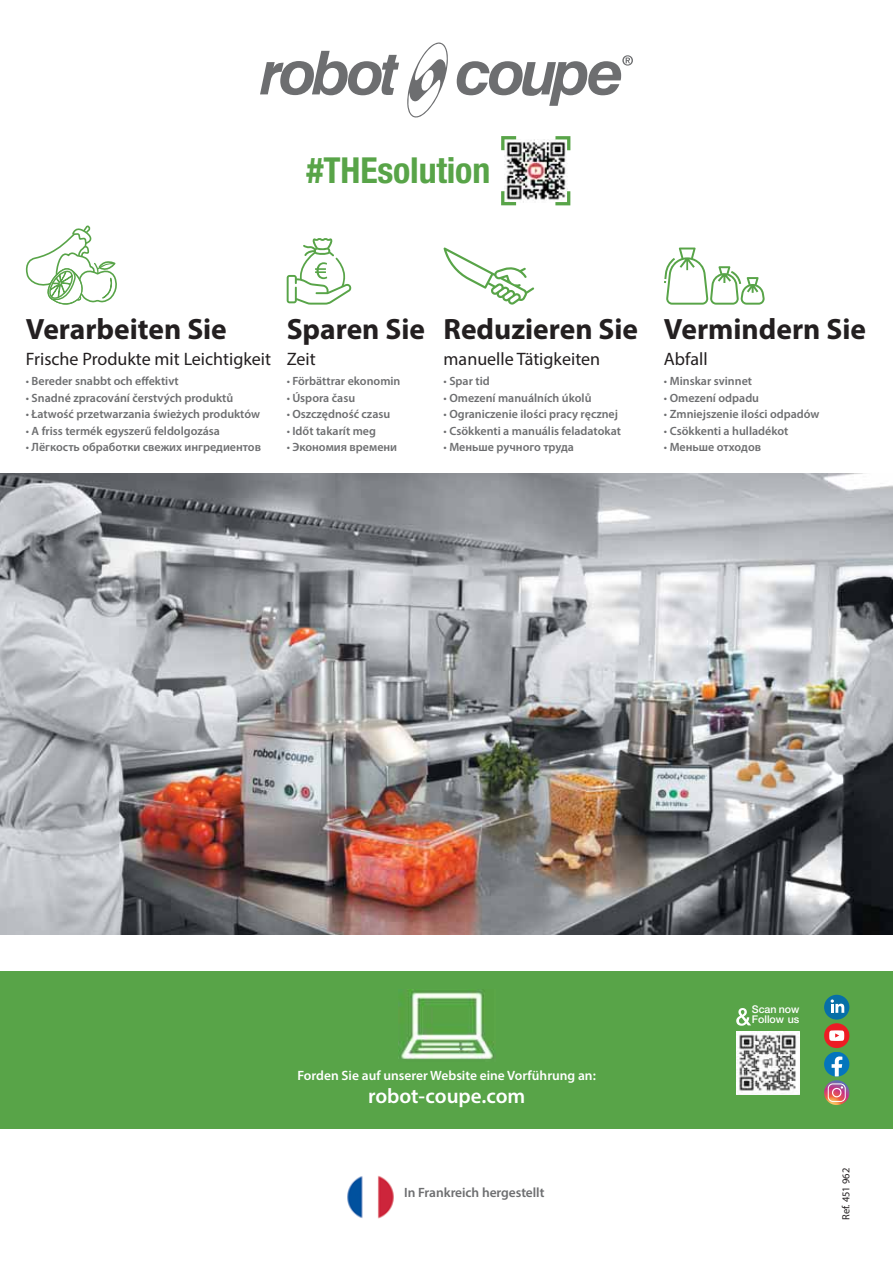
<style>
.page{position:relative;width:893px;height:1263px;background:#fff}
.page>*{position:absolute;margin:0;border:0;box-sizing:border-box;transform-origin:0 0}
.t1{font:700 condensed 35.85px "Helvetica Neue LT Com";letter-spacing:-.005em;color:#58a448}
.t2{font:700 29.4px "Myriad Pro";color:#231f20}
.t3{font:600 21px "Myriad Pro";color:#fff}
.t4{font:18px "Myriad Pro";color:#231f20}
.t5{font:600 13.5px "Myriad Pro";color:#fff}
.t6{font:600 13.5px "Myriad Pro";letter-spacing:-.005em;color:#6d6e70}
.t7{font:600 12px "Myriad Pro";color:#6d6e70}
.t8{font:500 10.65px/9.4px "Helvetica Neue LT Std";color:#fff}
.t9{font:10.5px "Myriad Pro";letter-spacing:-.005em;color:#231f20}
.s1{font-weight:400;font-stretch:semi-condensed}
</style>
<div class="page">
<div style="left:0;top:971px;width:893px;height:157px;background:#58a448"></div>
<img style="left:0;top:474px;width:893px;height:461px">
<img style="left:345px;top:1172px;width:49px;height:49px;border-radius:24px">
<svg style="left:287px;top:238px;width:65px;height:67px"></svg>
<svg style="left:444px;top:247px;width:90px;height:58px"></svg>
<svg style="left:664px;top:248px;width:101px;height:57px"></svg>
<svg style="left:25px;top:225px;width:92px;height:80px"></svg>
<div style="left:824px;top:995px;width:25px;height:24px;background:#076fa7;border-radius:50%"></div>
<svg style="left:831px;top:999px;width:13px;height:14px"></svg>
<svg style="left:824px;top:1080px;width:25px;height:25px"></svg>
<div style="left:828px;top:1083px;width:18px;height:19px;border:1px solid #fff;border-radius:5px"></div>
<div style="left:832px;top:1088px;width:9px;height:9px;border:1px solid #fff;border-radius:50%"></div>
<div style="left:824px;top:1052px;width:25px;height:24px;background:#0475bc;border-radius:50%"></div>
<svg style="left:832px;top:1056px;width:10px;height:20px"></svg>
<div style="left:824px;top:1023px;width:25px;height:25px;background:#ed1c24;border-radius:50%"></div>
<svg style="left:829px;top:1030px;width:15px;height:11px"></svg>
<svg style="left:736px;top:1008px;width:15px;height:18px"></svg>
<img style="left:736px;top:1031px;width:63px;height:63px">
<svg style="left:260px;top:51px;width:139px;height:44px"></svg>
<svg style="left:407px;top:42px;width:41px;height:76px"></svg>
<svg style="left:457px;top:55px;width:176px;height:51px"></svg>
<img style="left:399px;top:989px;width:96px;height:71px">
<img style="left:504px;top:139px;width:62px;height:63px">
<svg style="left:501px;top:136px;width:15px;height:14px"></svg>
<svg style="left:555px;top:136px;width:15px;height:14px"></svg>
<svg style="left:501px;top:191px;width:15px;height:14px"></svg>
<svg style="left:555px;top:191px;width:15px;height:14px"></svg>
<h1 class="t1" style="left:307px;top:150px;width:185px">#THEsolution</h1>
<h2 class="t2" style="left:26px;top:318px;width:202px">Verarbeiten Sie</h2>
<h3 class="t4" style="left:26px;top:352px;width:247px">Frische Produkte mit Leichtigkeit</h3>
<p class="t7" style="left:26px;top:377px;width:154px"><span class="s1">•</span> Bereder snabbt och effektivt</p>
<p class="t7" style="left:26px;top:393px;width:209px"><span class="s1">•</span> Snadné zpracování čerstvých produktů</p>
<p class="t7" style="left:26px;top:410px;width:236px"><span class="s1">•</span> Łatwość przetwarzania świeżych produktów</p>
<p class="t7" style="left:26px;top:426px;width:196px"><span class="s1">•</span> A friss termék egyszerű feldolgozása</p>
<p class="t7" style="left:26px;top:443px;width:237px"><span class="s1">•</span> Лёгкость обработки свежих ингредиентов</p>
<h2 class="t2" style="left:287px;top:318px;width:140px">Sparen Sie</h2>
<h3 class="t4" style="left:287px;top:352px;width:30px">Zeit</h3>
<p class="t7" style="left:287px;top:377px;width:115px"><span class="s1">•</span> Förbättrar ekonomin</p>
<p class="t7" style="left:287px;top:393px;width:70px"><span class="s1">•</span> Úspora času</p>
<p class="t7" style="left:287px;top:410px;width:105px"><span class="s1">•</span> Oszczędność czasu</p>
<p class="t7" style="left:287px;top:426px;width:91px"><span class="s1">•</span> Időt takarít meg</p>
<p class="t7" style="left:287px;top:443px;width:112px"><span class="s1">•</span> Экономия времени</p>
<h2 class="t2" style="left:444px;top:318px;width:196px">Reduzieren Sie</h2>
<h3 class="t4" style="left:444px;top:352px;width:158px">manuelle Tätigkeiten</h3>
<p class="t7" style="left:444px;top:377px;width:48px"><span class="s1">•</span> Spar tid</p>
<p class="t7" style="left:444px;top:393px;width:149px"><span class="s1">•</span> Omezení manuálních úkolů</p>
<p class="t7" style="left:444px;top:410px;width:176px"><span class="s1">•</span> Ograniczenie ilości pracy ręcznej</p>
<p class="t7" style="left:444px;top:426px;width:179px"><span class="s1">•</span> Csökkenti a manuális feladatokat</p>
<p class="t7" style="left:444px;top:443px;width:132px"><span class="s1">•</span> Меньше ручного труда</p>
<h2 class="t2" style="left:664px;top:318px;width:204px">Vermindern Sie</h2>
<h3 class="t4" style="left:664px;top:352px;width:45px">Abfall</h3>
<p class="t7" style="left:664px;top:377px;width:90px"><span class="s1">•</span> Minskar svinnet</p>
<p class="t7" style="left:664px;top:393px;width:97px"><span class="s1">•</span> Omezení odpadu</p>
<p class="t7" style="left:664px;top:410px;width:157px"><span class="s1">•</span> Zmniejszenie ilości odpadów</p>
<p class="t7" style="left:664px;top:426px;width:126px"><span class="s1">•</span> Csökkenti a hulladékot</p>
<p class="t7" style="left:664px;top:443px;width:99px"><span class="s1">•</span> Меньше отходов</p>
<p class="t5" style="left:297px;top:1070px;width:300px">Forden Sie auf unserer Website eine Vorführung an:</p>
<h3 class="t3" style="left:368px;top:1087px;width:159px">robot-coupe.com</h3>
<p class="t6" style="left:404px;top:1187px;width:142px">In Frankreich hergestellt</p>
<p class="t8" style="left:752px;top:1005px;width:49px">Scan now<br>Follow us</p>
<p class="t9" style="left:842px;top:1220px;width:54px;rotate:-90deg">Ref. 451 962</p>
</div>
